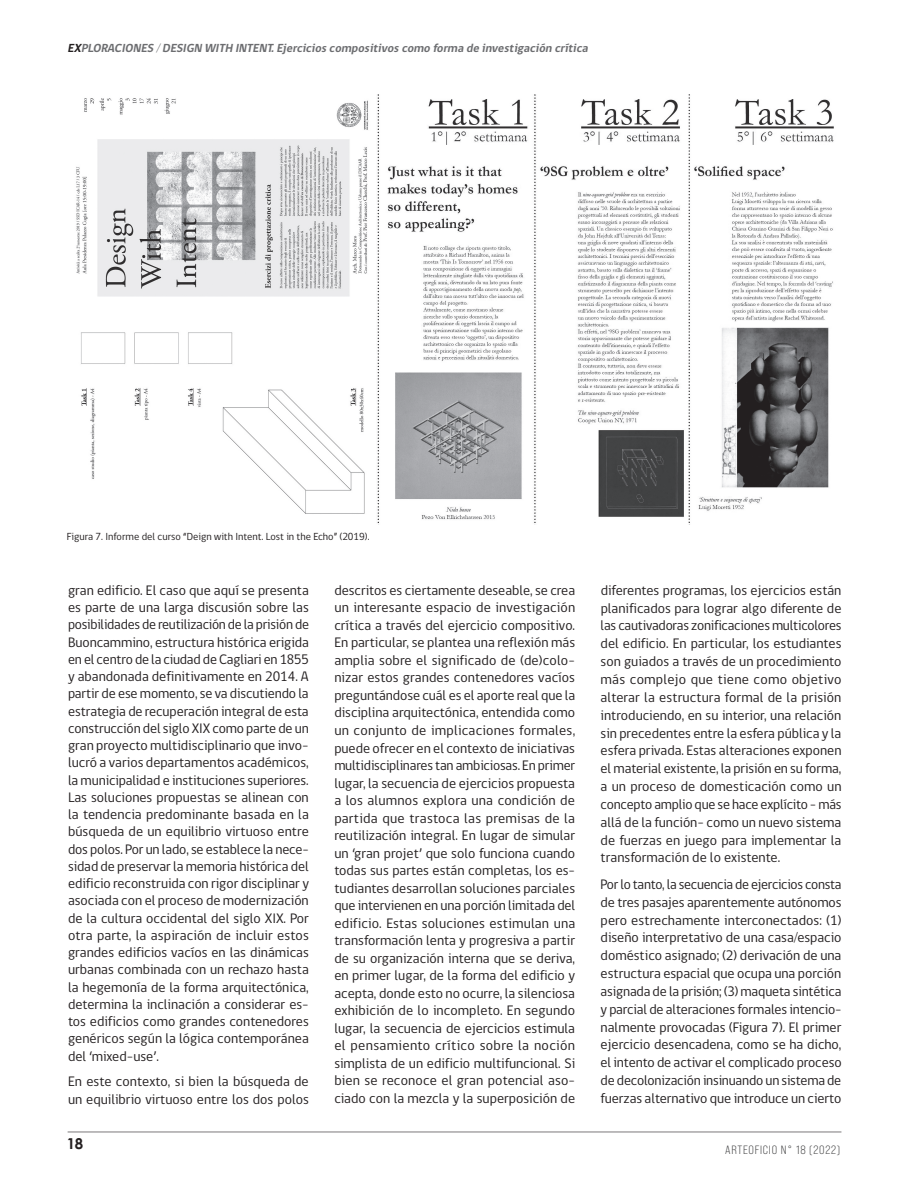
<style>
.page{position:relative;width:918px;height:1188px;background:#fff}
.page>*{position:absolute;margin:0;border:0;box-sizing:border-box;transform-origin:0 0}
.t1{font:700 15px "Century Gothic";color:#231f20}
.t2{font:14.1px/17.5px "gob CL";color:#231f20;text-align:justify}
.t3{font:italic 700 12px "gob CL";color:#6c6d70}
.t4{font:12px "Bebas Neue Pro Sm E Bk";letter-spacing:.06em;color:#3e3e3f}
.t5{font:10.5px "gob CL";color:#231f20}
.s1{color:#231f20}
</style>
<div class="page">
<hr style="left:68px;top:1132px;width:773px;height:1px;background:#231f20">
<img style="left:76px;top:95px;width:758px;height:428px">
<p class="t3" style="left:68px;top:40px;width:525px"><span class="s1">EX</span>PLORACIONES /DESIGN WITH INTENT.Ejercicioscompositivoscomo forma de investigación crítica</p>
<p class="t5" style="left:67px;top:529px;width:304px">Figura 7. Informe del curso “Deign with Intent. Lost in the Echo” (2019).</p>
<p class="t2" style="left:68px;top:582px;width:242px">gran edificio. El caso que aquí se presenta es parte de una larga discusión sobre las posibilidades de reutilización de la prisión de Buoncammino, estructura histórica erigida en el centro de la ciudad de Cagliari en 1855 y abandonada definitivamente en 2014. A partir de ese momento, se va discutiendo la estrategia de recuperación integral de esta construcción del siglo XIX como parte de un gran proyecto multidisciplinario que invo&shy;lucró a varios departamentos académicos, la municipalidad e instituciones superiores.<br>Las soluciones propuestas se alinean con la tendencia predominante basada en la búsqueda de un equilibrio virtuoso entre dos polos. Por un lado, se establece la nece&shy;sidad de preservar la memoria histórica del edificio reconstruida con rigor disciplinar y asociada con el proceso de modernización de la cultura occidental del siglo XIX. Por otra parte, la aspiración de incluir estos grandes edificios vacíos en las dinámicas urbanas combinada con un rechazo hasta la hegemonía de la forma arquitectónica, determina la inclinación a considerar es&shy;tos edificios como grandes contenedores genéricos según la lógica contemporánea del ‘mixed-use’.</p>
<p class="t2" style="left:68px;top:1073px;width:242px">En este contexto, si bien la búsqueda de un equilibrio virtuoso entre los dos polos</p>
<p class="t1" style="left:67px;top:1133px;width:18px">18</p>
<p class="t2" style="left:334px;top:582px;width:242px">descritos es ciertamente deseable, se crea un interesante espacio de investigación crítica a través del ejercicio compositivo.<br>En particular, se plantea una reflexión más amplia sobre el significado de (de)colo&shy;nizar estos grandes contenedores vacíos preguntándose cuál es el aporte real que la disciplina arquitectónica, entendida como un conjunto de implicaciones formales, puede ofrecer en el contexto de iniciativas multidisciplinares tan ambiciosas. En primer lugar, la secuencia de ejercicios propuesta a los alumnos explora una condición de partida que trastoca las premisas de la reutilización integral. En lugar de simular un ‘gran projet’ que solo funciona cuando todas sus partes están completas, los es&shy;tudiantes desarrollan soluciones parciales que intervienen en una porción limitada del edificio. Estas soluciones estimulan una transformación lenta y progresiva a partir de su organización interna que se deriva, en primer lugar, de la forma del edificio y acepta, donde esto no ocurre, la silenciosa exhibición de lo incompleto. En segundo lugar, la secuencia de ejercicios estimula el pensamiento crítico sobre la noción simplista de un edificio multifuncional. Si bien se reconoce el gran potencial aso&shy;ciado con la mezcla y la superposición de</p>
<p class="t2" style="left:601px;top:582px;width:242px">diferentes programas, los ejercicios están planificados para lograr algo diferente de las cautivadoras zonificaciones multicolores del edificio. En particular, los estudiantes son guiados a través de un procedimiento más complejo que tiene como objetivo alterar la estructura formal de la prisión introduciendo, en su interior, una relación sin precedentes entre la esfera pública y la esfera privada. Estas alteraciones exponen el material existente, la prisión en su forma, a un proceso de domesticación como un concepto amplio que se hace explícito – más allá de la función– como un nuevo sistema de fuerzas en juego para implementar la transformación de lo existente.</p>
<p class="t2" style="left:601px;top:876px;width:243px">Por lo tanto, la secuencia de ejercicios consta de tres pasajes aparentemente autónomos pero estrechamente interconectados: (1) diseño interpretativo de una casa/espacio doméstico asignado; (2) derivación de una estructura espacial que ocupa una porción asignada de la prisión; (3) maqueta sintética y parcial de alteraciones formales intencio&shy;nalmente provocadas (Figura 7). El primer ejercicio desencadena, como se ha dicho, el intento de activar el complicado proceso de decolonización insinuando un sistema de fuerzas alternativo que introduce un cierto</p>
<p class="t4" style="left:725px;top:1143px;width:117px">ARTEOFICIO N° 18 (2022)</p>
</div>
